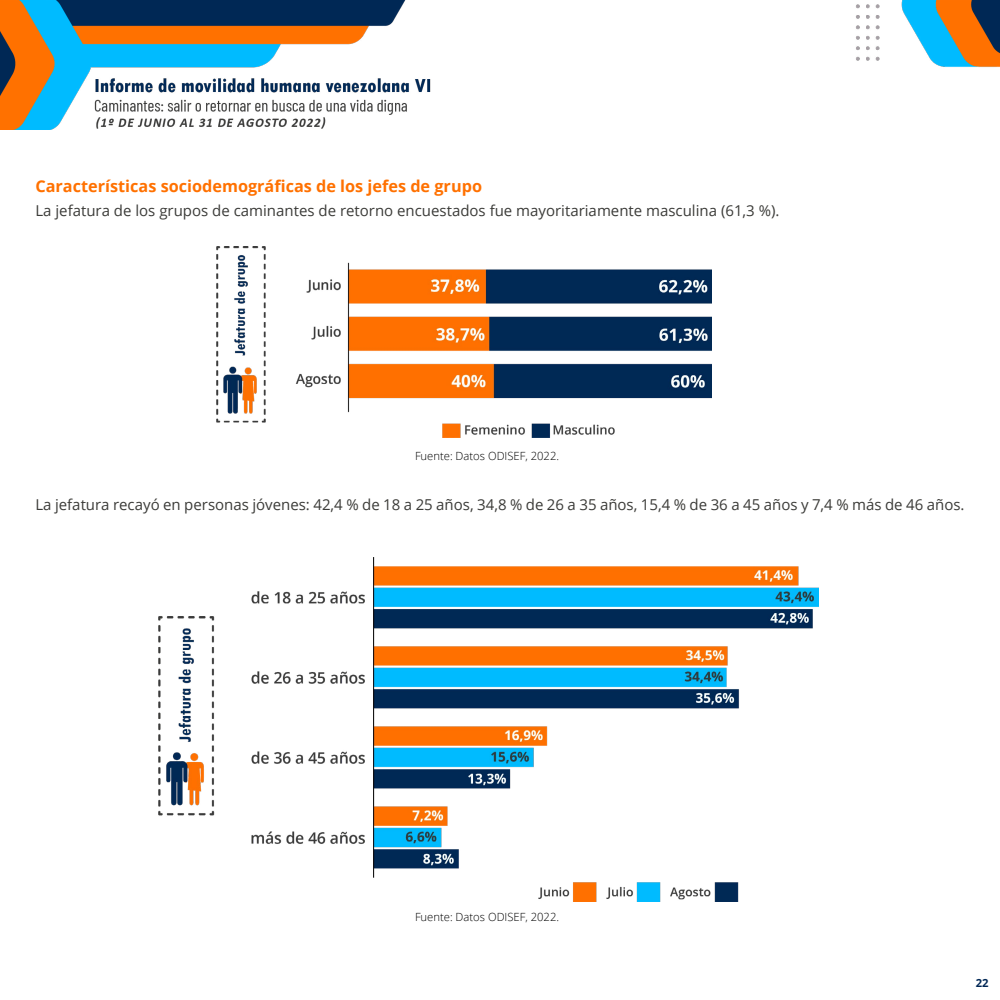
<style>
.page{position:relative;width:1000px;height:1000px;background:#fff}
.page>*{position:absolute;margin:0;border:0;box-sizing:border-box;transform-origin:0 0}
.t1{font:700 16.25px "Open Sans";color:#ff7100}
.t2{font:15px "Open Sans";color:#3b3b38}
.t3{font:300 11.25px "Open Sans";color:#000}
.t4{font:700 11.25px "Open Sans";color:#002755}
</style>
<div class="page">
<img style="left:0;top:0;width:1000px;height:130px">
<img style="left:216px;top:246px;width:495px;height:192px">
<img style="left:159px;top:558px;width:660px;height:343px">
<p class="t1" style="left:35px;top:175px;width:448px">Características sociodemográficas de los jefes de grupo</p>
<p class="t2" style="left:35px;top:201px;width:746px">La jefatura de los grupos de caminantes de retorno encuestados fue mayoritariamente masculina (61,3 %).</p>
<p class="t3" style="left:415px;top:448px;width:146px">Fuente: Datos ODISEF, 2022.</p>
<p class="t2" style="left:35px;top:495px;width:931px">La jefatura recayó en personas jóvenes: 42,4 % de 18 a 25 años, 34,8 % de 26 a 35 años, 15,4 % de 36 a 45 años y 7,4 % más de 46 años.</p>
<p class="t3" style="left:415px;top:909px;width:146px">Fuente: Datos ODISEF, 2022.</p>
<p class="t4" style="left:976px;top:975px;width:14px">22</p>
</div>
